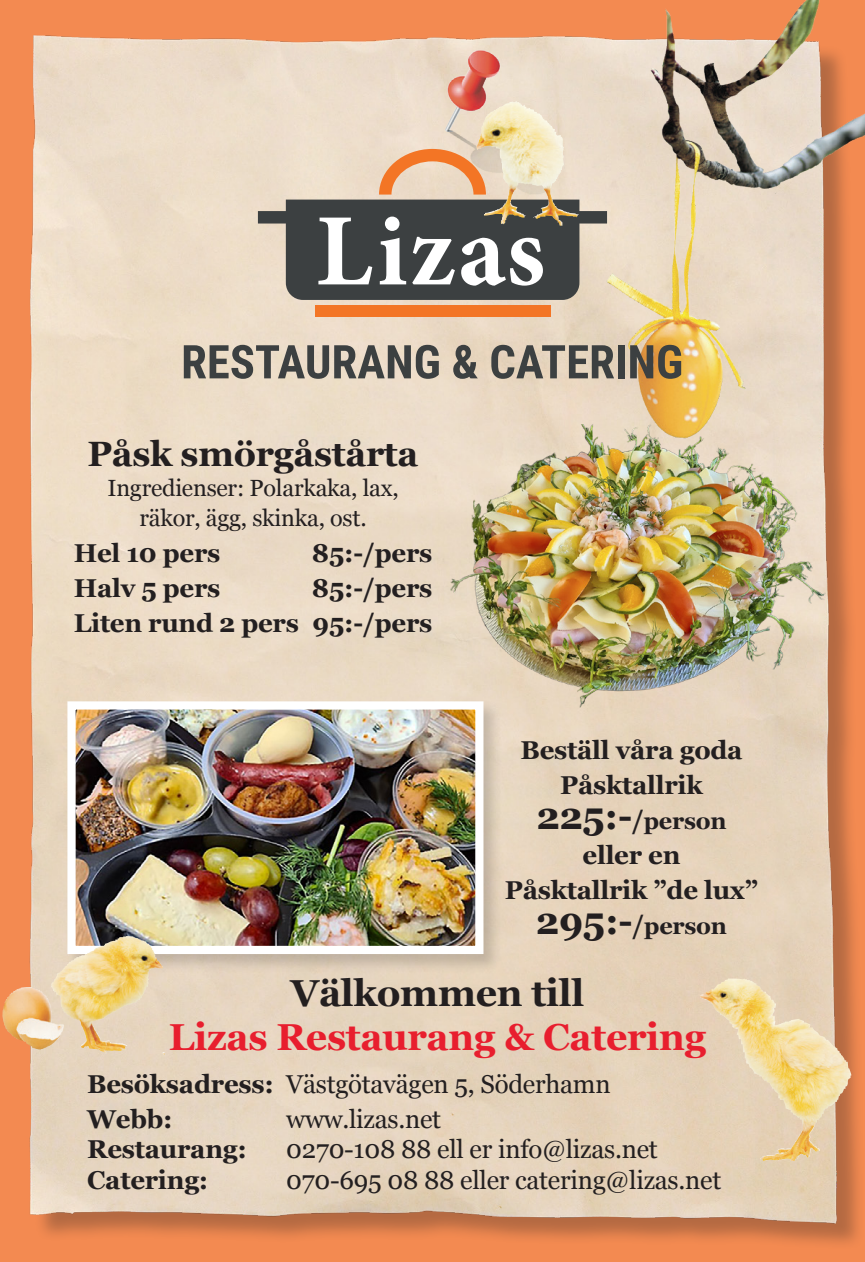
<style>
.page{position:relative;width:865px;height:1262px;background:#fff}
.page>*{position:absolute;margin:0;border:0;box-sizing:border-box;transform-origin:0 0}
.t1{font:700 37.5px "Georgia";letter-spacing:-.01em;color:#e81e2e}
.t2{font:700 37.5px "Georgia";letter-spacing:-.01em;color:#231f20}
.t3{font:700 35.25px "Georgia";letter-spacing:-.01em;color:#231f20}
.t4{font:700 25.75px/35.2px "Georgia";letter-spacing:-.01em;color:#231f20;text-align:center}
.t5{font:25.75px/35.2px "Georgia";letter-spacing:-.01em;color:#231f20}
.t6{font:23.5px/30.5px "Georgia";letter-spacing:-.01em;color:#231f20;text-align:center}
.t7{font:700 23.5px "Georgia";letter-spacing:-.01em;color:#231f20}
.s1{font-size:37.5px}
.s2{font-size:25.75px}
.s3{font-weight:700}
</style>
<div class="page">
<div style="left:0;top:0;width:865px;height:1261px;background:#f38a51"></div>
<div style="left:34px;top:40px;width:831px;height:1210px;background:#231f20;opacity:.3"></div>
<img style="left:26px;top:35px;width:812px;height:1196px">
<img style="left:441px;top:50px;width:20px;height:82px">
<img style="left:442px;top:131px;width:19px;height:18px">
<img style="left:432px;top:424px;width:396px;height:289px">
<div style="left:65px;top:699px;width:437px;height:274px;background:#231f20;opacity:.2"></div>
<img style="left:76px;top:710px;width:398px;height:235px">
<div style="left:67px;top:701px;width:416px;height:253px;border:8px solid #fff"></div>
<img style="left:461px;top:0;width:404px;height:531px">
<div style="left:314px;top:305px;width:236px;height:12px;background:#f37525"></div>
<svg style="left:258px;top:149px;width:349px;height:151px;background:#999187"></svg>
<svg style="left:184px;top:345px;width:255px;height:34px;background:#908a81"></svg>
<svg style="left:453px;top:345px;width:25px;height:34px"></svg>
<svg style="left:491px;top:345px;width:123px;height:34px;background:#918a7f"></svg>
<div style="left:618px;top:345px;width:6px;height:33px;background:#3c4041"></div>
<svg style="left:630px;top:345px;width:51px;height:34px;background:#806845"></svg>
<img style="left:476px;top:102px;width:72px;height:122px">
<img style="left:699px;top:978px;width:140px;height:183px">
<img style="left:51px;top:936px;width:94px;height:117px">
<h2 class="t3" style="left:88px;top:427px;width:332px">Påsk smörgåstårta</h2>
<p class="t6" style="left:107px;top:471px;width:293px">Ingredienser: Polarkaka, lax, räkor, ägg, skinka, ost.</p>
<p class="t4" style="left:74px;top:533px;width:148px">Hel 10 pers</p>
<p class="t4" style="left:312px;top:533px;width:122px">85:-/pers</p>
<p class="t4" style="left:74px;top:569px;width:148px">Halv 5 pers</p>
<p class="t4" style="left:74px;top:569px;width:360px;text-align:right">85:-/pers<br>Liten rund 2 pers 95:-/pers</p>
<p class="t4" style="left:520px;top:730px;width:224px">Beställ våra goda<br>Påsktallrik</p>
<p class="t7" style="left:536px;top:803px;width:192px"><span class="s1">225:-</span><span class="s2">/</span>person</p>
<p class="t4" style="left:505px;top:836px;width:255px">eller en<br>Påsktallrik ”de lux”</p>
<p class="t7" style="left:536px;top:908px;width:193px"><span class="s1">295:-</span><span class="s2">/</span>person</p>
<h1 class="t2" style="left:291px;top:964px;width:295px">Välkommen till</h1>
<h1 class="t1" style="left:169px;top:1009px;width:539px">Lizas Restaurang &amp; Catering</h1>
<p class="t5" style="left:87px;top:1064px;width:525px"><span class="s3">Besöksadress:</span> Västgötavägen 5, Söderhamn<br><span class="s3">Webb:</span></p>
<p class="t5" style="left:286px;top:1100px;width:156px">www.lizas.net</p>
<p class="t4" style="left:87px;top:1130px;width:161px">Restaurang:</p>
<p class="t5" style="left:286px;top:1130px;width:373px">0270-108 88 ell er info@lizas.net</p>
<p class="t4" style="left:87px;top:1160px;width:123px">Catering:</p>
<p class="t5" style="left:286px;top:1161px;width:436px">070-695 08 88 eller catering@lizas.net</p>
</div>
